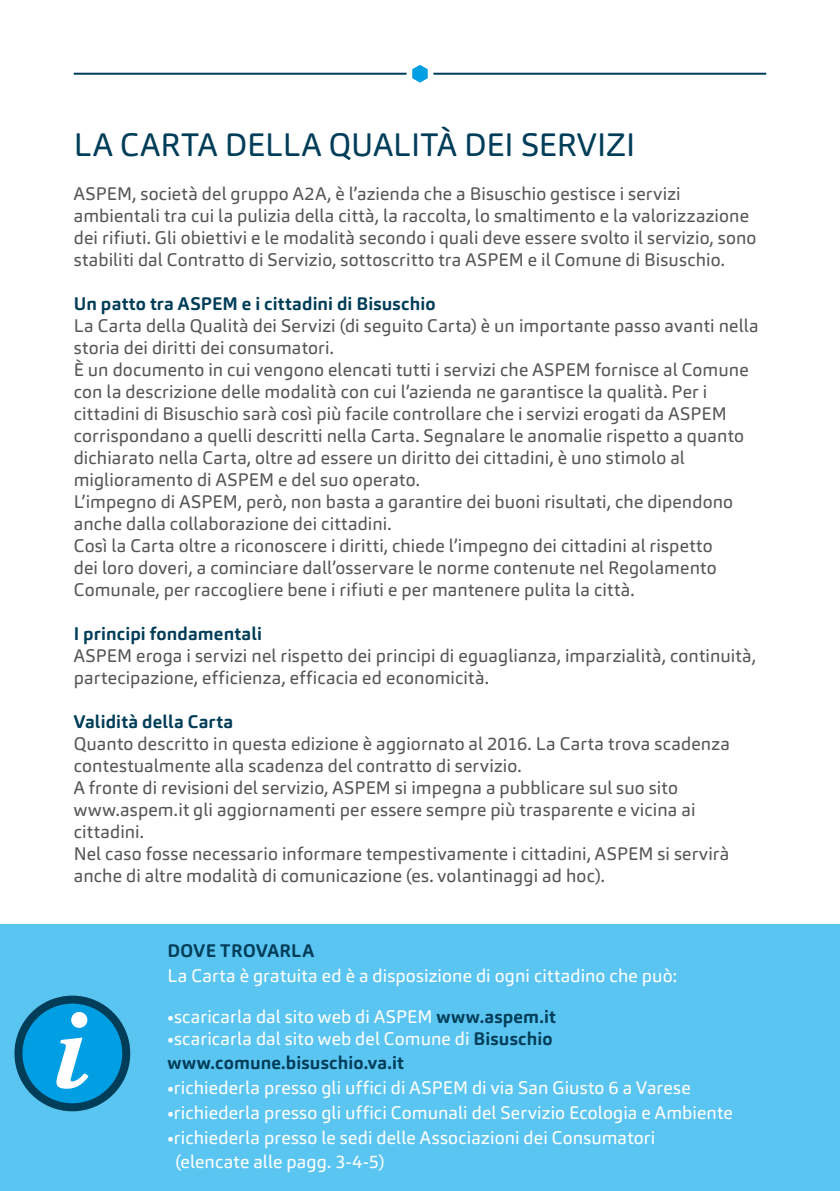
<style>
.page{position:relative;width:840px;height:1191px;background:#fff}
.page>*{position:absolute;margin:0;border:0;box-sizing:border-box;transform-origin:0 0}
.t1{font:32px "Carnas";color:#003d58}
.t2{font:18px/22px "Carnas";letter-spacing:.01em;color:#575756}
.t3{font:18px/24.6px "Carnas";letter-spacing:.01em;color:#fff}
.t4{font:700 18px/24.6px "Carnas";letter-spacing:.01em;color:#003d58}
.s1{font-weight:700;color:#003d58}
.s2{font-weight:400;color:#fff}
</style>
<div class="page">
<hr style="left:433px;top:73px;width:332px;height:2px;background:#003d58">
<hr style="left:74px;top:73px;width:332px;height:2px;background:#003d58">
<svg style="left:412px;top:65px;width:15px;height:18px"></svg>
<div style="left:0;top:924px;width:839px;height:267px;background:#5bc5f2"></div>
<div style="left:18px;top:999px;width:108px;height:108px;background:#009fe3;border-radius:50%"></div>
<div style="left:14px;top:995px;width:116px;height:116px;border:8px solid #003d58;border-radius:50%"></div>
<svg style="left:56px;top:1037px;width:33px;height:52px"></svg>
<div style="left:71px;top:1012px;width:16px;height:16px;background:#fff;border-radius:50%"></div>
<h1 class="t1" style="left:74px;top:124px;width:562px">LA CARTA DELLA QUALITÀ DEI SERVIZI</h1>
<p class="t2" style="left:74px;top:182px;width:683px">ASPEM, società del gruppo A2A, è l’azienda che a Bisuschio gestisce i servizi ambientali tra cui la pulizia della città, la raccolta, lo smaltimento e la valorizzazione dei rifiuti. Gli obiettivi e le modalità secondo i quali deve essere svolto il servizio, sono stabiliti dal Contratto di Servizio, sottoscritto tra ASPEM e il Comune di Bisuschio.</p>
<p class="t4" style="left:74px;top:291px;width:363px">Un patto tra ASPEM e i cittadini di Bisuschio</p>
<p class="t2" style="left:74px;top:314px;width:686px">La Carta della Qualità dei Servizi (di seguito Carta) è un importante passo avanti nella storia dei diritti dei consumatori.<br>È un documento in cui vengono elencati tutti i servizi che ASPEM fornisce al Comune con la descrizione delle modalità con cui l’azienda ne garantisce la qualità. Per i cittadini di Bisuschio sarà così più facile controllare che i servizi erogati da ASPEM corrispondano a quelli descritti nella Carta. Segnalare le anomalie rispetto a quanto dichiarato nella Carta, oltre ad essere un diritto dei cittadini, è uno stimolo al miglioramento di ASPEM e del suo operato.<br>L’impegno di ASPEM, però, non basta a garantire dei buoni risultati, che dipendono anche dalla collaborazione dei cittadini.<br>Così la Carta oltre a riconoscere i diritti, chiede l’impegno dei cittadini al rispetto<br>dei loro doveri, a cominciare dall’osservare le norme contenute nel Regolamento Comunale, per raccogliere bene i rifiuti e per mantenere pulita la città.</p>
<p class="t4" style="left:74px;top:621px;width:190px">I principi fondamentali</p>
<p class="t2" style="left:74px;top:644px;width:683px">ASPEM eroga i servizi nel rispetto dei principi di eguaglianza, imparzialità, continuità, partecipazione, efficienza, efficacia ed economicità.</p>
<p class="t4" style="left:74px;top:709px;width:161px">Validità della Carta</p>
<p class="t2" style="left:74px;top:732px;width:657px">Quanto descritto in questa edizione è aggiornato al 2016. La Carta trova scadenza contestualmente alla scadenza del contratto di servizio.<br>A fronte di revisioni del servizio, ASPEM si impegna a pubblicare sul suo sito www.aspem.it gli aggiornamenti per essere sempre più trasparente e vicina ai cittadini.<br>Nel caso fosse necessario informare tempestivamente i cittadini, ASPEM si servirà anche di altre modalità di comunicazione (es. volantinaggi ad hoc).</p>
<p class="t4" style="left:167px;top:938px;width:148px">DOVE TROVARLA</p>
<p class="t3" style="left:167px;top:963px;width:511px">La Carta è gratuita ed è a disposizione di ogni cittadino che può:</p>
<p class="t3" style="left:167px;top:1004px;width:389px">•scaricarla dal sito web di ASPEM <span class="s1">www.aspem.it</span></p>
<p class="t4" style="left:167px;top:1026px;width:386px"><span class="s2">•scaricarla dal sito web del Comune di</span> Bisuschio www.comune.bisuschio.va.it</p>
<p class="t3" style="left:167px;top:1075px;width:524px">•richiederla presso gli uffici di ASPEM di via San Giusto 6 a Varese</p>
<p class="t3" style="left:167px;top:1100px;width:566px">•richiederla presso gli uffici Comunali del Servizio Ecologia e Ambiente</p>
<p class="t3" style="left:175px;top:1124px;width:481px;text-indent:-8px">•richiederla presso le sedi delle Associazioni dei Consumatori (elencate alle pagg. 3-4-5)</p>
</div>
